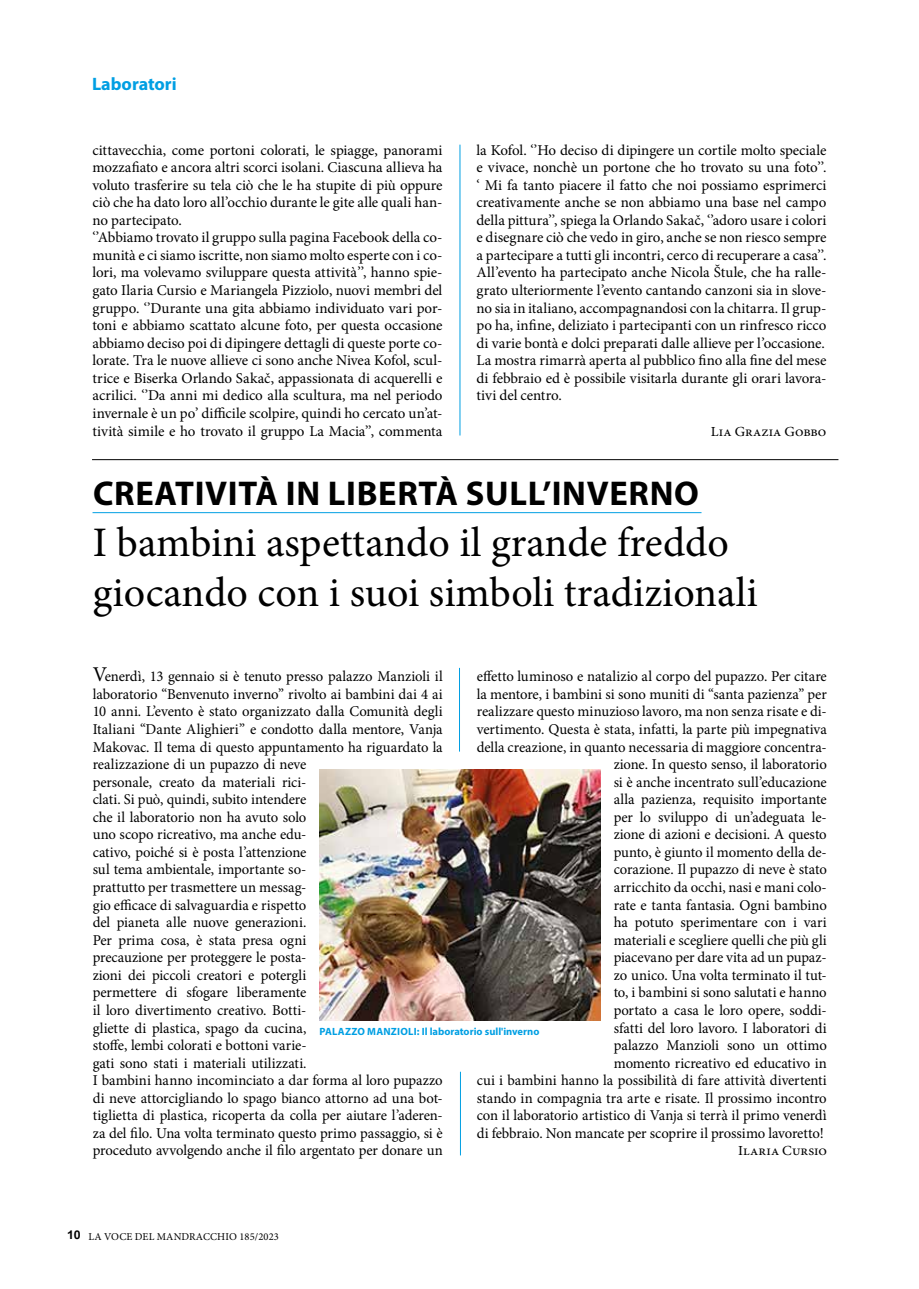
<style>
.page{position:relative;width:919px;height:1289px;background:#fff}
.page>*{position:absolute;margin:0;border:0;box-sizing:border-box;transform-origin:0 0}
.t1{font:42px/50.6px "Minion Pro";letter-spacing:.005em;color:#000}
.t2{font:700 34.5px "Myriad Pro";letter-spacing:.02em;color:#000}
.t3{font:700 18px "Myriad Pro";color:#009fe3}
.t4{font:15px/17.5px "Minion Pro";letter-spacing:-.01em;color:#000}
.t5{font:13.8px "Minion Pro";letter-spacing:.005em;color:#000;scale:1.05 1}
.t6{font:700 10.5px "Myriad Pro";color:#009fe3}
.t7{font:10.5px "Minion Pro";letter-spacing:.01em;color:#000}
.s1{font-size:21px}
.s2{font-family:"Arial Nova";font-weight:700;font-size:12px}
</style>
<div class="page">
<hr style="left:92px;top:512px;width:609px;height:1px;background:#009fe3">
<hr style="left:459px;top:668px;width:1px;height:83px;background:#009fe3">
<img style="left:319px;top:770px;width:282px;height:250px">
<hr style="left:459px;top:145px;width:1px;height:290px;background:#009fe3">
<hr style="left:92px;top:459px;width:746px;height:1px;background:#000">
<hr style="left:460px;top:1071px;width:1px;height:84px;background:#009fe3">
<p class="t3" style="left:92px;top:72px;width:86px">Laboratori</p>
<p class="t4" style="left:92px;top:141px;width:351px">cittavecchia, come portoni colorati, le spiagge, panorami mozzafiato e ancora altri scorci isolani. Ciascuna allieva ha voluto trasferire su tela ciò che le ha stupite di più oppure ciò che ha dato loro all’occhio durante le gite alle quali han&shy;no partecipato.<br>‘’Abbiamo trovato il gruppo sulla pagina Facebook della co&shy;munità e ci siamo iscritte, non siamo molto esperte con i co&shy;lori, ma volevamo sviluppare questa attività’’, hanno spie&shy;gato Ilaria Cursio e Mariangela Pizziolo, nuovi membri del gruppo. ‘’Durante una gita abbiamo individuato vari por&shy;toni e abbiamo scattato alcune foto, per questa occasione abbiamo deciso poi di dipingere dettagli di queste porte co&shy;lorate. Tra le nuove allieve ci sono anche Nivea Kofol, scul&shy;trice e Biserka Orlando Sakač, appassionata di acquerelli e acrilici. ‘’Da anni mi dedico alla scultura, ma nel periodo invernale è un po’ difficile scolpire, quindi ho cercato un’at&shy;tività simile e ho trovato il gruppo La Macia’’, commenta</p>
<p class="t4" style="left:476px;top:141px;width:351px;text-align:justify">la Kofol. ‘’Ho deciso di dipingere un cortile molto speciale e vivace, nonchè un portone che ho trovato su una foto’’. ‘ Mi fa tanto piacere il fatto che noi possiamo esprimerci creativamente anche se non abbiamo una base nel campo della pittura’’, spiega la Orlando Sakač, ‘’adoro usare i colori e disegnare ciò che vedo in giro, anche se non riesco sempre a partecipare a tutti gli incontri, cerco di recuperare a casa’’.<br>All’evento ha partecipato anche Nicola Štule, che ha ralle&shy;grato ulteriormente l’evento cantando canzoni sia in slove&shy;no sia in italiano, accompagnandosi con la chitarra. Il grup&shy;po ha, infine, deliziato i partecipanti con un rinfresco ricco di varie bontà e dolci preparati dalle allieve per l’occasione.<br>La mostra rimarrà aperta al pubblico fino alla fine del mese di febbraio ed è possibile visitarla durante gli orari lavora&shy;tivi del centro.</p>
<p class="t5" style="left:710px;top:422px;width:111px">Lia Grazia Gobbo</p>
<h2 class="t2" style="left:93px;top:471px;width:607px">CREATIVITÀ IN LIBERTÀ SULL’INVERNO</h2>
<h1 class="t1" style="left:93px;top:517px;width:666px">I bambini aspettando il grande freddo giocando con i suoi simboli tradizionali</h1>
<p class="t4" style="left:93px;top:668px;width:351px"><span class="s1">V</span>enerdì, 13 gennaio si è tenuto presso palazzo Manzioli il laboratorio “Benvenuto inverno” rivolto ai bambini dai 4 ai 10 anni. L’evento è stato organizzato dalla Comunità degli Italiani “Dante Alighieri” e condotto dalla mentore, Vanja Makovac. Il tema di questo appuntamento ha riguardato la realizzazione di un pupazzo di neve<br>personale, creato da materiali rici-<br>clati. Si può, quindi, subito intendere<br>che il laboratorio non ha avuto solo<br>uno scopo ricreativo, ma anche edu-<br>cativo, poiché si è posta l’attenzione<br>sul tema ambientale, importante so-<br>prattutto per trasmettere un messag-<br>gio efficace di salvaguardia e rispetto<br>del pianeta alle nuove generazioni.<br>Per prima cosa, è stata presa ogni<br>precauzione per proteggere le posta-<br>zioni dei piccoli creatori e potergli<br>permettere di sfogare liberamente<br>il loro divertimento creativo. Botti-<br>gliette di plastica, spago da cucina,<br>stoffe, lembi colorati e bottoni varie-<br>gati sono stati i materiali utilizzati.<br>I bambini hanno incominciato a dar forma al loro pupazzo di neve attorcigliando lo spago bianco attorno ad una bot&shy;tiglietta di plastica, ricoperta da colla per aiutare l’aderen&shy;za del filo. Una volta terminato questo primo passaggio, si è proceduto avvolgendo anche il filo argentato per donare un</p>
<p class="t4" style="left:477px;top:668px;width:351px;text-align:right">effetto luminoso e natalizio al corpo del pupazzo. Per citare la mentore, i bambini si sono muniti di “santa pazienza” per realizzare questo minuzioso lavoro, ma non senza risate e di&shy;vertimento. Questa è stata, infatti, la parte più impegnativa della creazione, in quanto necessaria di maggiore concentra&shy;zione. In questo senso, il laboratorio<br>si è anche incentrato sull’educazione<br>alla pazienza, requisito importante<br>per lo sviluppo di un’adeguata le-<br>zione di azioni e decisioni. A questo<br>punto, è giunto il momento della de-<br>corazione. Il pupazzo di neve è stato<br>arricchito da occhi, nasi e mani colo-<br>rate e tanta fantasia. Ogni bambino<br>ha potuto sperimentare con i vari<br>materiali e scegliere quelli che più gli<br>piacevano per dare vita ad un pupaz-<br>zo unico. Una volta terminato il tut-<br>to, i bambini si sono salutati e hanno<br>portato a casa le loro opere, soddi-<br>sfatti del loro lavoro. I laboratori di<br>palazzo Manzioli sono un ottimo<br>momento ricreativo ed educativo in<br>cui i bambini hanno la possibilità di fare attività divertenti stando in compagnia tra arte e risate. Il prossimo incontro con il laboratorio artistico di Vanja si terrà il primo venerdì di febbraio. Non mancate per scoprire il prossimo lavoretto!</p>
<p class="t6" style="left:319px;top:1025px;width:221px">PALAZZO MANZIOLI: Il laboratorio sull'inverno</p>
<p class="t5" style="left:738px;top:1141px;width:86px">Ilaria Cursio</p>
<p class="t7" style="left:67px;top:1229px;width:213px"><span class="s2">10</span> LA VOCE DEL MANDRACCHIO 185/2023</p>
</div>
